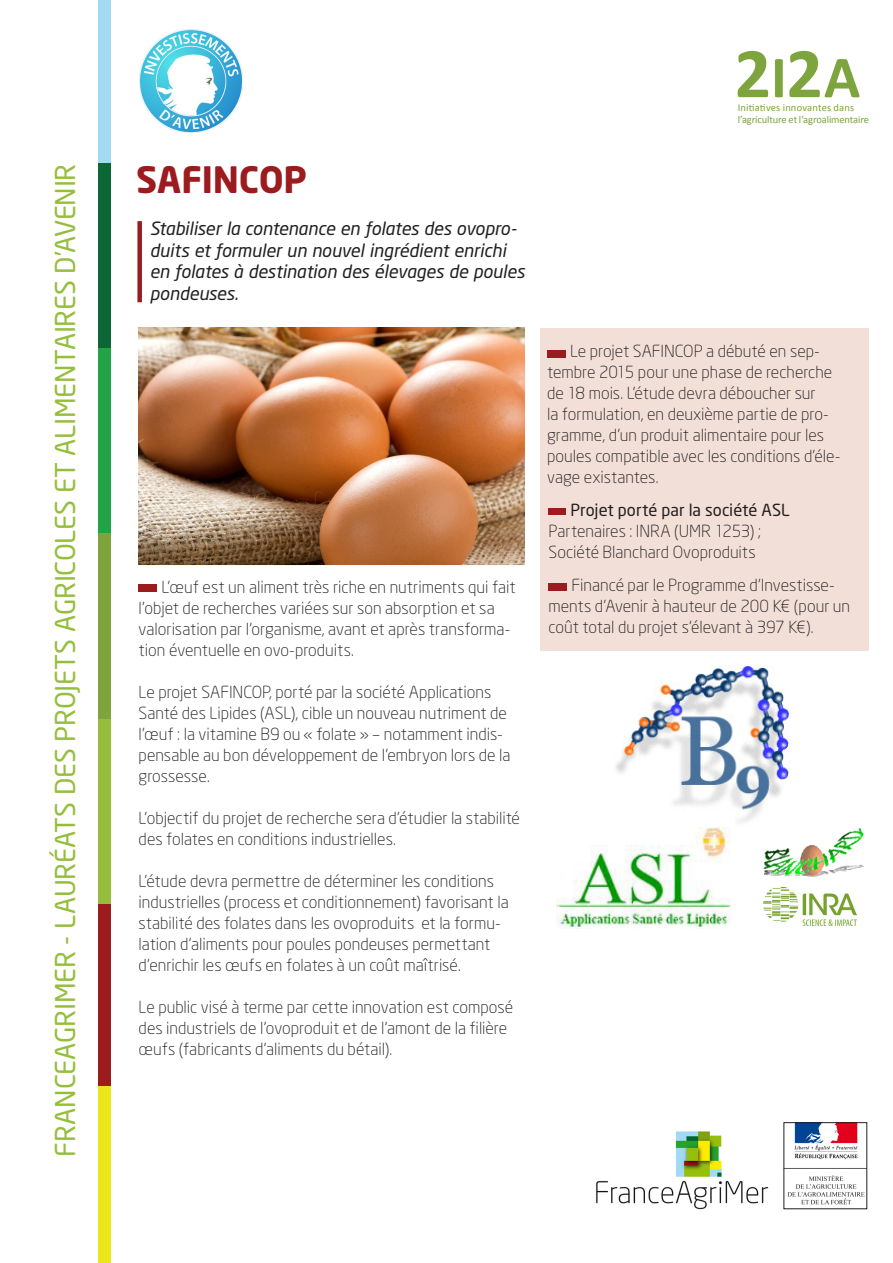
<style>
.page{position:relative;width:893px;height:1263px;background:#fff}
.page>*{position:absolute;margin:0;border:0;box-sizing:border-box;transform-origin:0 0}
.t1{font:700 72px "Calibri";color:#7ea43e}
.t2{font:700 60px "Calibri";color:#7ea43e}
.t3{font:700 36px "Neo Sans";letter-spacing:-.005em;color:#9b1b1f}
.t4{font:27px "Neo Sans";letter-spacing:-.005em;color:#95be3c}
.t5{font:italic 18px/21.6px "Neo Sans";letter-spacing:-.005em;color:#231f20}
.t6{font:300 16.5px/21px "Neo Sans";color:#231f20}
.t7{font:16.5px "Neo Sans";color:#231f20}
.t8{font:10.5px "Calibri";letter-spacing:-.01em;color:#7ea43e}
.t9{font:10.5px "Calibri";letter-spacing:.015em;color:#7ea43e}
.s1{font-size:72px}
</style>
<div class="page">
<div style="left:99px;top:0;width:12px;height:1263px;background:#a2daf3"></div>
<div style="left:99px;top:164px;width:12px;height:185px;background:#0d6735"></div>
<div style="left:99px;top:349px;width:12px;height:185px;background:#23a248"></div>
<div style="left:99px;top:534px;width:12px;height:185px;background:#7ea43e"></div>
<div style="left:99px;top:719px;width:12px;height:185px;background:#95be3c"></div>
<div style="left:99px;top:904px;width:12px;height:185px;background:#9b1b1f"></div>
<div style="left:99px;top:1086px;width:12px;height:177px;background:#e9e619"></div>
<img style="left:139px;top:30px;width:103px;height:103px">
<img style="left:786px;top:1124px;width:79px;height:81px">
<img style="left:596px;top:1131px;width:173px;height:79px">
<div style="left:540px;top:328px;width:329px;height:323px;background:#f2e0d8"></div>
<img style="left:616px;top:666px;width:173px;height:162px">
<div style="left:137px;top:221px;width:5px;height:81px;background:#9b1b1f"></div>
<img style="left:139px;top:328px;width:385px;height:237px">
<div style="left:139px;top:585px;width:18px;height:7px;background:#9b1b1f"></div>
<div style="left:547px;top:350px;width:19px;height:7px;background:#9b1b1f"></div>
<div style="left:549px;top:509px;width:17px;height:6px;background:#9b1b1f"></div>
<div style="left:549px;top:583px;width:18px;height:7px;background:#9b1b1f"></div>
<img style="left:556px;top:828px;width:175px;height:100px">
<img style="left:764px;top:828px;width:100px;height:49px">
<img style="left:764px;top:888px;width:92px;height:38px">
<h3 class="t4" style="left:49px;top:1157px;width:995px;rotate:-90deg">FranceAgriMer - lauréats des projets Agricoles et alimentaires d’avenir</h3>
<h3 class="t3" style="left:136px;top:157px;width:172px">SAFINCOP</h3>
<p class="t5" style="left:150px;top:218px;width:376px">Stabiliser la contenance en folates des ovopro&shy;duits et formuler un nouvel ingrédient enrichi en folates à destination des élevages de poules pondeuses.</p>
<p class="t6" style="left:139px;top:576px;width:379px;text-indent:23px">L’œuf est un aliment très riche en nutriments qui fait l’objet de recherches variées sur son absorption et sa valorisation par l’organisme, avant et après transforma&shy;tion éventuelle en ovo-produits.</p>
<p class="t6" style="left:139px;top:681px;width:373px">Le projet SAFINCOP, porté par la société Applications Santé des Lipides (ASL), cible un nouveau nutriment de l’œuf : la vitamine B9 ou « folate » – notamment indis&shy;pensable au bon développement de l’embryon lors de la grossesse.</p>
<p class="t6" style="left:139px;top:807px;width:383px">L’objectif du projet de recherche sera d’étudier la stabilité des folates en conditions industrielles.</p>
<p class="t6" style="left:139px;top:870px;width:372px">L’étude devra permettre de déterminer les conditions industrielles (process et conditionnement) favorisant la stabilité des folates dans les ovoproduits et la formu&shy;lation d’aliments pour poules pondeuses permettant d’enrichir les œufs en folates à un coût maîtrisé.</p>
<p class="t6" style="left:139px;top:996px;width:376px">Le public visé à terme par cette innovation est composé des industriels de l’ovoproduit et de l’amont de la filière œufs (fabricants d’aliments du bétail).</p>
<h1 class="t1" style="left:734px;top:27px;width:38px">2</h1>
<p class="t9" style="left:738px;top:101px;width:118px">Initiatives innovantes dans</p>
<h2 class="t2" style="left:771px;top:39px;width:91px">I<span class="s1">2</span>A</h2>
<p class="t8" style="left:738px;top:113px;width:133px">l’agriculture et l’agroalimentaire</p>
<p class="t6" style="left:547px;top:341px;width:295px;text-indent:23px">Le projet SAFINCOP a débuté en sep&shy;tembre 2015 pour une phase de recherche de 18 mois. L’étude devra déboucher sur<br>la formulation, en deuxième partie de pro&shy;gramme, d’un produit alimentaire pour les poules compatible avec les conditions d’éle&shy;vage existantes.</p>
<p class="t7" style="left:570px;top:500px;width:221px">Projet porté par la société ASL</p>
<p class="t6" style="left:549px;top:520px;width:214px">Partenaires : INRA (UMR 1253) ;<br>Société Blanchard Ovoproduits</p>
<p class="t6" style="left:549px;top:574px;width:303px;text-indent:23px">Financé par le Programme d’Investisse&shy;ments d’Avenir à hauteur de 200 K€ (pour un coût total du projet s’élevant à 397 K€).</p>
</div>
